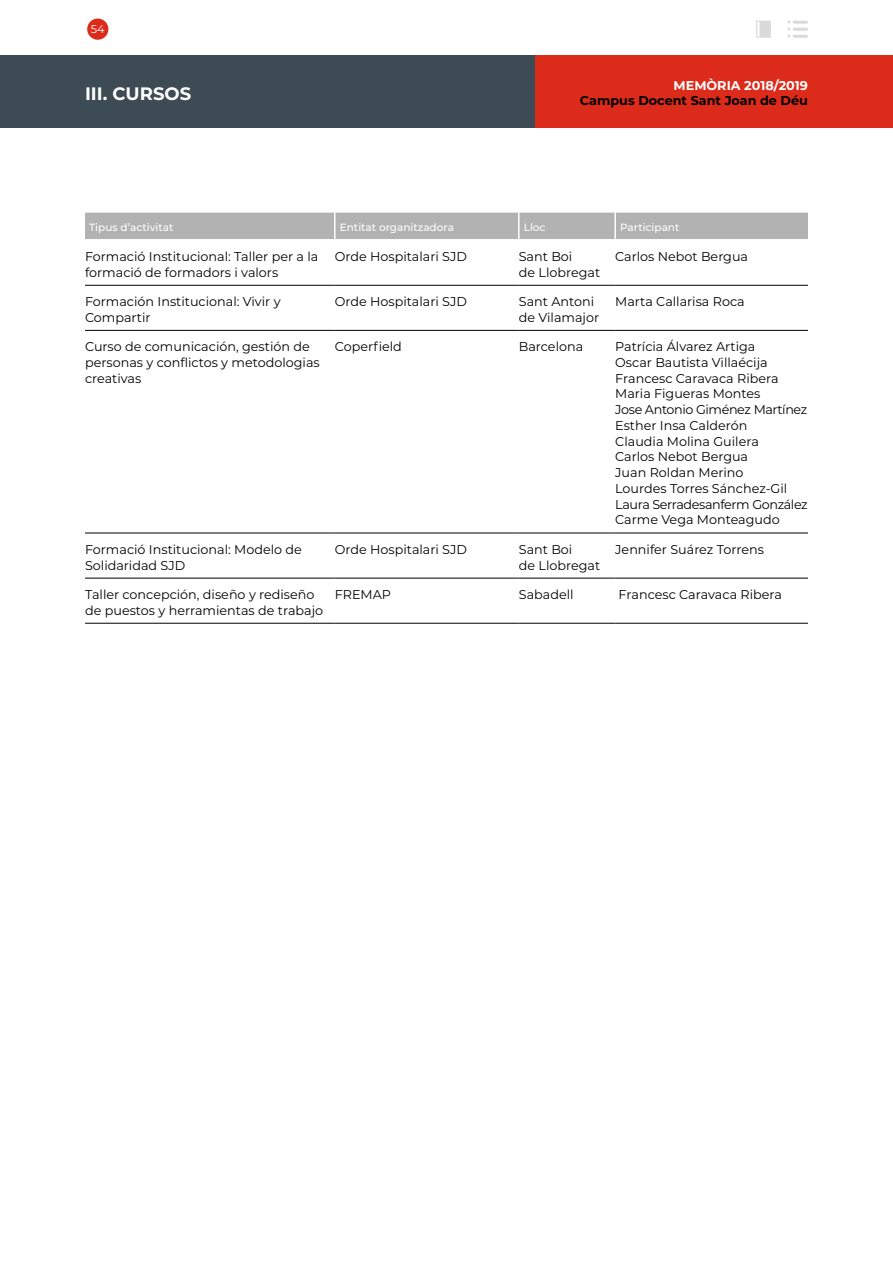
<style>
.page{position:relative;width:893px;height:1263px;background:#fff}
.page>*{position:absolute;margin:0;border:0;box-sizing:border-box;transform-origin:0 0}
.t1{font:700 18px "Montserrat";color:#fff}
.t2{font:12.75px/15.8px "Montserrat";color:#000}
.t3{font:700 12.75px "Montserrat";color:#000}
.t4{font:700 12.75px "Montserrat";color:#fff}
.t5{font:11.25px "Montserrat";color:#fff}
.t6{font:500 10.5px "Montserrat";color:#fff}
</style>
<div class="page">
<div style="left:0;top:55px;width:536px;height:73px;background:#3d4b55"></div>
<div style="left:536px;top:55px;width:357px;height:73px;background:#dc2b1a"></div>
<div style="left:87px;top:19px;width:21px;height:21px;background:#dc2b1a;border-radius:50%"></div>
<hr style="left:793px;top:21px;width:15px;height:3px;background:#dadada">
<svg style="left:787px;top:21px;width:3px;height:17px"></svg>
<hr style="left:793px;top:28px;width:15px;height:3px;background:#dadada">
<hr style="left:793px;top:35px;width:15px;height:3px;background:#dadada">
<svg style="left:756px;top:21px;width:15px;height:17px"></svg>
<div style="left:85px;top:213px;width:723px;height:26px;background:#b3b2b2"></div>
<hr style="left:518px;top:213px;width:2px;height:26px;background:#fff">
<hr style="left:614px;top:213px;width:2px;height:26px;background:#fff">
<hr style="left:85px;top:285px;width:250px;height:1px;background:#000">
<hr style="left:335px;top:285px;width:184px;height:1px;background:#000">
<hr style="left:519px;top:285px;width:96px;height:1px;background:#000">
<hr style="left:615px;top:285px;width:193px;height:1px;background:#000">
<hr style="left:85px;top:330px;width:250px;height:1px;background:#000">
<hr style="left:335px;top:330px;width:184px;height:1px;background:#000">
<hr style="left:519px;top:330px;width:96px;height:1px;background:#000">
<hr style="left:615px;top:330px;width:193px;height:1px;background:#000">
<hr style="left:85px;top:533px;width:250px;height:1px;background:#000">
<hr style="left:335px;top:533px;width:184px;height:1px;background:#000">
<hr style="left:519px;top:533px;width:96px;height:1px;background:#000">
<hr style="left:615px;top:533px;width:193px;height:1px;background:#000">
<hr style="left:85px;top:578px;width:250px;height:1px;background:#000">
<hr style="left:335px;top:578px;width:184px;height:1px;background:#000">
<hr style="left:519px;top:578px;width:96px;height:1px;background:#000">
<hr style="left:615px;top:578px;width:193px;height:1px;background:#000">
<hr style="left:85px;top:623px;width:250px;height:1px;background:#000">
<hr style="left:335px;top:623px;width:184px;height:1px;background:#000">
<hr style="left:519px;top:623px;width:96px;height:1px;background:#000">
<hr style="left:615px;top:623px;width:193px;height:1px;background:#000">
<hr style="left:334px;top:213px;width:2px;height:26px;background:#fff">
<p class="t5" style="left:91px;top:21px;width:15px">54</p>
<h1 class="t1" style="left:85px;top:81px;width:108px">III. CURSOS</h1>
<p class="t4" style="left:674px;top:76px;width:136px">MEMÒRIA 2018/2019</p>
<p class="t3" style="left:580px;top:91px;width:230px">Campus Docent Sant Joan de Déu</p>
<p class="t6" style="left:89px;top:220px;width:86px">Tipus d’activitat</p>
<p class="t6" style="left:340px;top:220px;width:116px">Entitat organitzadora</p>
<p class="t6" style="left:524px;top:220px;width:23px">Lloc</p>
<p class="t6" style="left:620px;top:220px;width:61px">Participant</p>
<p class="t2" style="left:85px;top:248px;width:235px">Formació Institucional: Taller per a la formació de formadors i valors</p>
<p class="t2" style="left:335px;top:248px;width:134px">Orde Hospitalari SJD</p>
<p class="t2" style="left:519px;top:248px;width:83px">Sant Boi<br>de Llobregat</p>
<p class="t2" style="left:615px;top:248px;width:134px">Carlos Nebot Bergua</p>
<p class="t2" style="left:85px;top:293px;width:197px">Formación Institucional: Vivir y<br>Compartir</p>
<p class="t2" style="left:335px;top:293px;width:134px">Orde Hospitalari SJD</p>
<p class="t2" style="left:519px;top:293px;width:82px">Sant Antoni de Vilamajor</p>
<p class="t2" style="left:615px;top:293px;width:131px">Marta Callarisa Roca</p>
<p class="t2" style="left:85px;top:338px;width:236px">Curso de comunicación, gestión de personas y conflictos y metodologias creativas</p>
<p class="t2" style="left:335px;top:338px;width:69px">Coperfield</p>
<p class="t2" style="left:519px;top:338px;width:66px">Barcelona</p>
<p class="t2" style="left:615px;top:338px;width:194px">Patrícia Álvarez Artiga<br>Oscar Bautista Villaécija<br>Francesc Caravaca Ribera<br>Maria Figueras Montes<br>Jose Antonio Giménez Martínez<br>Esther Insa Calderón<br>Claudia Molina Guilera<br>Carlos Nebot Bergua<br>Juan Roldan Merino<br>Lourdes Torres Sánchez-Gil<br>Laura Serradesanferm González<br>Carme Vega Monteagudo</p>
<p class="t2" style="left:85px;top:541px;width:218px">Formació Institucional: Modelo de<br>Solidaridad SJD</p>
<p class="t2" style="left:335px;top:541px;width:134px">Orde Hospitalari SJD</p>
<p class="t2" style="left:519px;top:541px;width:83px">Sant Boi<br>de Llobregat</p>
<p class="t2" style="left:615px;top:541px;width:150px">Jennifer Suárez Torrens</p>
<p class="t2" style="left:85px;top:586px;width:240px">Taller concepción, diseño y rediseño de puestos y herramientas de trabajo</p>
<p class="t2" style="left:335px;top:586px;width:58px">FREMAP</p>
<p class="t2" style="left:519px;top:586px;width:56px">Sabadell</p>
<p class="t2" style="left:619px;top:586px;width:165px">Francesc Caravaca Ribera</p>
</div>
